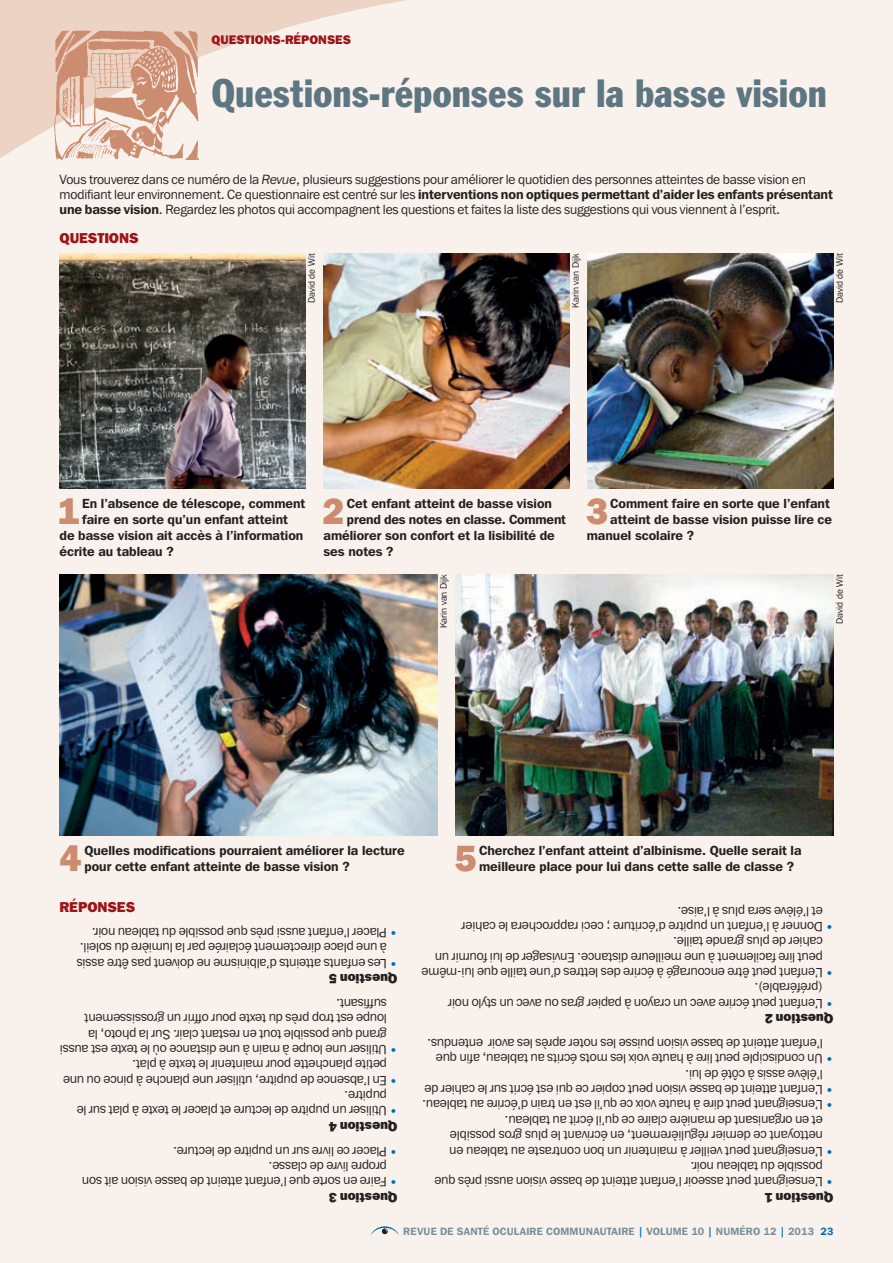
<style>
.page{position:relative;width:893px;height:1263px;background:#f8f1ec}
.page>*{position:absolute;margin:0;border:0;box-sizing:border-box;transform-origin:0 0}
.t1{font:condensed 39px "Franklin Gothic BT";color:#5d7682}
.t2{font:800 36.3px "Franklin Gothic IT Cby BT";color:#cc8c6f}
.t3{font:800 14.25px "Franklin Gothic IT Cby BT";letter-spacing:-.005em;color:#9c1418}
.t4{font:13.35px/15.5px "Franklin Gothic IT Cby BT";letter-spacing:-.01em;color:#231f20}
.t5{font:800 13.35px "Franklin Gothic IT Cby BT";letter-spacing:-.01em;color:#231f20}
.t6{font:600 13.2px/16.2px "Franklin Gothic IT Cby BT";color:#231f20}
.t7{font:800 12.3px "Franklin Gothic IT Cby BT";color:#9c1418}
.t8{font:600 10.5px "Franklin Gothic IT Cby BT";letter-spacing:.02em;color:#778e9a}
.t9{font:9.3px "Franklin Gothic IT Cby BT";color:#231f20}
.s1{font-style:italic}
.s2{font-weight:600}
.s3{font-weight:800;color:#006cb7}
.s4{font-weight:800}
.s5{color:#006cb7}
</style>
<div class="page">
<svg style="left:371px;top:1226px;width:28px;height:9px"></svg>
<svg style="left:0;top:0;width:407px;height:158px"></svg>
<img style="left:54px;top:28px;width:145px;height:131px">
<img style="left:60px;top:253px;width:245px;height:236px">
<img style="left:323px;top:253px;width:246px;height:236px">
<img style="left:587px;top:253px;width:246px;height:236px">
<img style="left:60px;top:574px;width:377px;height:262px">
<img style="left:455px;top:574px;width:378px;height:262px">
<p class="t7" style="left:211px;top:32px;width:141px">QUESTIONS-RÉPONSES</p>
<h1 class="t1" style="left:211px;top:68px;width:617px">Questions-réponses sur la basse vision</h1>
<p class="t4" style="left:60px;top:171px;width:775px">Vous trouverez dans ce numéro de la <span class="s1">Revue</span>, plusieurs suggestions pour améliorer le quotidien des personnes atteintes de basse vision en modifiant leur environnement. Ce questionnaire est centré sur les <span class="s2">interventions non optiques permettant d’aider les enfants présentant une basse vision</span>. Regardez les photos qui accompagnent les questions et faites la liste des suggestions qui vous viennent à l’esprit.</p>
<p class="t3" style="left:60px;top:228px;width:81px">QUESTIONS</p>
<p class="t9" style="left:306px;top:303px;width:51px;rotate:-90deg">David de Wit</p>
<p class="t9" style="left:570px;top:307px;width:56px;rotate:-90deg">Karin van Dijk</p>
<p class="t9" style="left:834px;top:303px;width:51px;rotate:-90deg">David de Wit</p>
<h2 class="t2" style="left:57px;top:488px;width:24px">1</h2>
<p class="t6" style="left:82px;top:495px;width:225px">En l’absence de télescope, comment</p>
<p class="t6" style="left:82px;top:511px;width:207px">faire en sorte qu’un enfant atteint</p>
<p class="t6" style="left:60px;top:527px;width:245px">de basse vision ait accès à l’information</p>
<p class="t6" style="left:60px;top:543px;width:116px">écrite au tableau ?</p>
<h2 class="t2" style="left:322px;top:488px;width:24px">2</h2>
<p class="t6" style="left:347px;top:495px;width:207px">Cet enfant atteint de basse vision</p>
<p class="t6" style="left:347px;top:511px;width:221px">prend des notes en classe. Comment</p>
<p class="t6" style="left:323px;top:527px;width:233px">améliorer son confort et la lisibilité de</p>
<p class="t6" style="left:323px;top:543px;width:72px">ses notes ?</p>
<h2 class="t2" style="left:586px;top:488px;width:24px">3</h2>
<p class="t6" style="left:610px;top:495px;width:221px">Comment faire en sorte que l’enfant</p>
<p class="t6" style="left:610px;top:511px;width:223px">atteint de basse vision puisse lire ce</p>
<p class="t6" style="left:587px;top:527px;width:109px">manuel scolaire ?</p>
<p class="t9" style="left:438px;top:628px;width:56px;rotate:-90deg">Karin van Dijk</p>
<p class="t9" style="left:834px;top:624px;width:51px;rotate:-90deg">David de Wit</p>
<h2 class="t2" style="left:59px;top:835px;width:24px">4</h2>
<p class="t6" style="left:84px;top:842px;width:322px">Quelles modifications pourraient améliorer la lecture pour cette enfant atteinte de basse vision ?</p>
<p class="t3" style="left:60px;top:898px;width:77px">RÉPONSES</p>
<p class="t4" style="left:398px;top:940px;width:307px;rotate:-180deg"><span class="s3">•</span> Placer l’enfant aussi près que possible du tableau noir.</p>
<p class="t4" style="left:398px;top:971px;width:322px;text-align:center;rotate:-180deg"><span class="s3">•</span> Les enfants atteints d’albinisme ne doivent pas être assis à une place directement éclairée par la lumière du soleil.</p>
<p class="t5" style="left:398px;top:987px;width:70px;rotate:-180deg">Question 5</p>
<p class="t4" style="left:387px;top:1057px;width:329px;text-indent:-11px;rotate:-180deg"><span class="s3">•</span> Utiliser une loupe à main à une distance où le texte est aussi grand que possible tout en restant clair. Sur la photo, la loupe est trop près du texte pour offrir un grossissement suffisant.</p>
<p class="t4" style="left:387px;top:1088px;width:325px;text-indent:-11px;rotate:-180deg"><span class="s3">•</span> En l’absence de pupitre, utiliser une planche à pince ou une petite planchette pour maintenir le texte à plat.</p>
<p class="t4" style="left:387px;top:1119px;width:312px;text-indent:-11px;rotate:-180deg"><span class="s3">•</span> Utiliser un pupitre de lecture et placer le texte à plat sur le pupitre.</p>
<p class="t4" style="left:398px;top:1164px;width:226px;line-height:24.8px;rotate:-180deg"><span class="s3">•</span> Placer ce livre sur un pupitre de lecture.<br><span class="s4">Question 4</span></p>
<p class="t4" style="left:387px;top:1190px;width:306px;text-indent:-11px;rotate:-180deg"><span class="s3">•</span> Faire en sorte que l’enfant atteint de basse vision ait son propre livre de classe.</p>
<p class="t5" style="left:398px;top:1206px;width:70px;rotate:-180deg">Question 3</p>
<h2 class="t2" style="left:454px;top:835px;width:24px">5</h2>
<p class="t6" style="left:479px;top:842px;width:324px">Cherchez l’enfant atteint d’albinisme. Quelle serait la meilleure place pour lui dans cette salle de classe ?</p>
<p class="t4" style="left:823px;top:934px;width:363px;text-indent:-11px;rotate:-180deg"><span class="s3">•</span> Donner à l’enfant un pupitre d’écriture ; ceci rapprochera le cahier et l’élève sera plus à l’aise.</p>
<p class="t4" style="left:823px;top:980px;width:403px;text-indent:-11px;rotate:-180deg"><span class="s3">•</span> L’enfant peut être encouragé à écrire des lettres d’une taille que lui-même peut lire facilement à une meilleure distance. Envisager de lui fournir un cahier de plus grande taille.</p>
<p class="t4" style="left:823px;top:1011px;width:376px;text-indent:-11px;rotate:-180deg"><span class="s3">•</span> L’enfant peut écrire avec un crayon à papier gras ou avec un stylo noir (préférable).</p>
<p class="t5" style="left:833px;top:1027px;width:70px;rotate:-180deg">Question 2</p>
<p class="t4" style="left:823px;top:1067px;width:397px;text-indent:-11px;rotate:-180deg"><span class="s3">•</span> Un condisciple peut lire à haute voix les mots écrits au tableau, afin que l’enfant atteint de basse vision puisse les noter après les avoir entendus.</p>
<p class="t4" style="left:823px;top:1098px;width:400px;text-indent:-11px;rotate:-180deg"><span class="s3">•</span> L’enfant atteint de basse vision peut copier ce qui est écrit sur le cahier de l’élève assis à côté de lui.</p>
<p class="t4" style="left:833px;top:1113px;width:413px;rotate:-180deg"><span class="s3">•</span> L’enseignant peut dire à haute voix ce qu’il est en train d’écrire au tableau.</p>
<p class="t4" style="left:823px;top:1159px;width:375px;text-align:justify;text-indent:-11px;rotate:-180deg"><span class="s3">•</span> L’enseignant peut veiller à maintenir un bon contraste au tableau en nettoyant ce dernier régulièrement, en écrivant le plus gros possible et en organisant de manière claire ce qu’il écrit au tableau.</p>
<p class="t4" style="left:823px;top:1190px;width:390px;text-indent:-11px;rotate:-180deg"><span class="s3">•</span> L’enseignant peut asseoir l’enfant atteint de basse vision aussi près que possible du tableau noir.</p>
<p class="t5" style="left:833px;top:1206px;width:70px;rotate:-180deg">Question 1</p>
<p class="t8" style="left:403px;top:1225px;width:432px">Revue de Santé Oculaire Communautaire <span class="s5">|</span> Volume 10 <span class="s5">|</span> Numéro 12 <span class="s5">|</span> 2013 <span class="s5">23</span></p>
</div>
